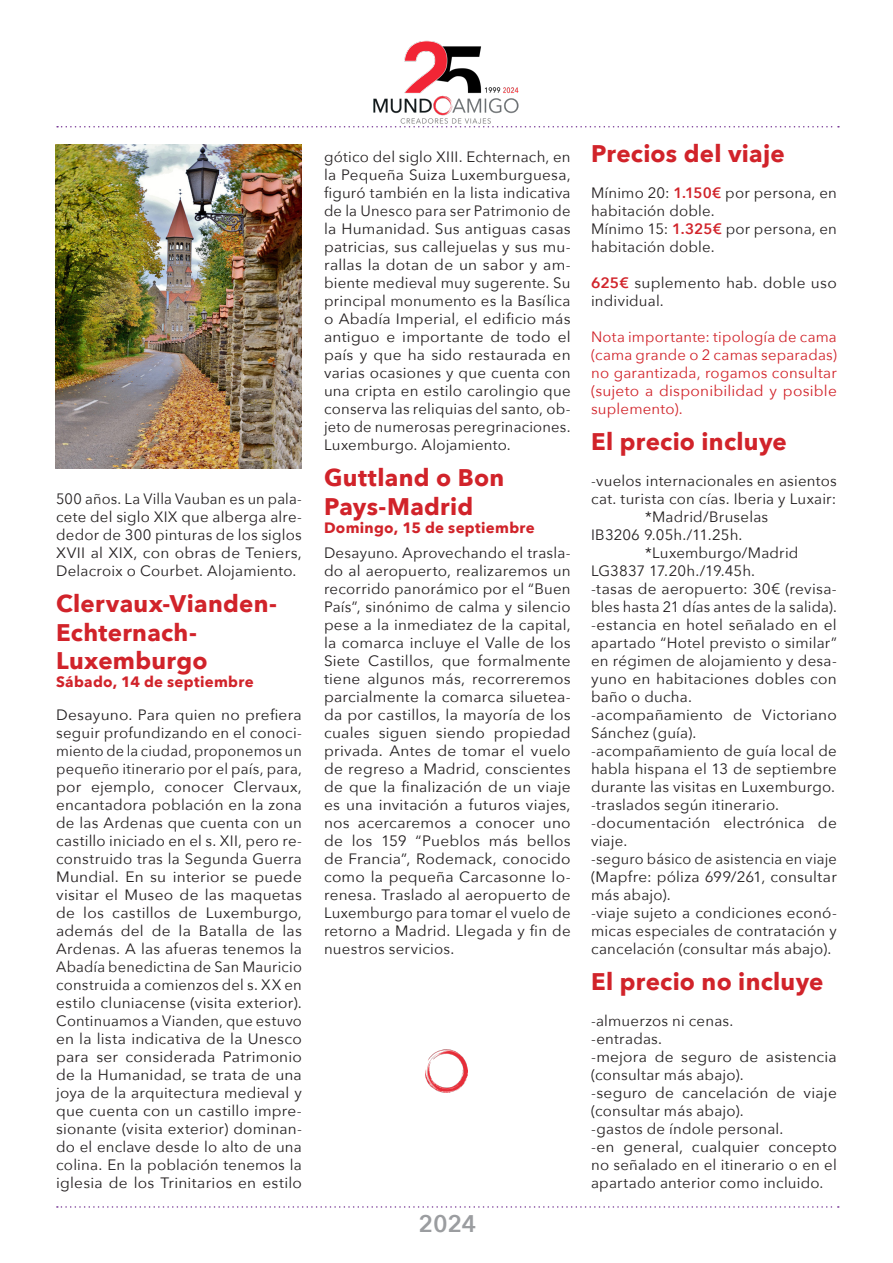
<style>
.page{position:relative;width:893px;height:1263px;background:#fff}
.page>*{position:absolute;margin:0;border:0;box-sizing:border-box;transform-origin:0 0}
.H4_Subtitulo_Cuerpo{font:700 24px/28.5px "Avenir Next";letter-spacing:.01em;color:#d1232a}
.Contenido_1C{font:700 24px "Avenir Next";letter-spacing:.01em;color:#d1232a}
.t1{font:600 24px "Avenir Next";color:#9b9da0}
.Contenido_1C-2{font:15px/18px "Avenir Next";letter-spacing:.015em;color:#231f20}
.Contenido_1C-3{font:15px/18px "Avenir Next";letter-spacing:.015em;color:#d1232a;text-align:justify}
.Fecha{font:700 15px "Avenir Next";letter-spacing:.02em;color:#d1232a}
.s1{font-weight:600;color:#d1232a}
</style>
<div class="page">
<img style="left:373px;top:40px;width:146px;height:84px">
<svg style="left:57px;top:126px;width:782px;height:2px"></svg>
<svg style="left:57px;top:1206px;width:782px;height:2px"></svg>
<img style="left:425px;top:1049px;width:43px;height:44px">
<img style="left:55px;top:144px;width:247px;height:324px">
<p class="Contenido_1C-2" style="left:56px;top:489px;width:247px;text-align:justify">500 años. La Villa Vauban es un pala&shy;cete del siglo XIX que alberga alre&shy;dedor de 300 pinturas de los siglos XVII al XIX, con obras de Teniers, Delacroix o Courbet. Alojamiento.</p>
<p class="H4_Subtitulo_Cuerpo" style="left:56px;top:589px;width:222px">Clervaux-Vianden-<br>Echternach-<br>Luxemburgo</p>
<p class="Fecha" style="left:56px;top:669px;width:199px">Sábado, 14 de septiembre</p>
<p class="Contenido_1C-2" style="left:56px;top:705px;width:247px;text-align:justify">Desayuno. Para quien no prefiera seguir profundizando en el conoci&shy;miento de la ciudad, proponemos un pequeño itinerario por el país, para, por ejemplo, conocer Clervaux, encantadora población en la zona de las Ardenas que cuenta con un castillo iniciado en el s. XII, pero re&shy;construido tras la Segunda Guerra Mundial. En su interior se puede visitar el Museo de las maquetas de los castillos de Luxemburgo, además del de la Batalla de las Ardenas. A las afueras tenemos la Abadía benedictina de San Mauricio construida a comienzos del s. XX en estilo cluniacense (visita exterior).<br>Continuamos a Vianden, que estuvo en la lista indicativa de la Unesco para ser considerada Patrimonio de la Humanidad, se trata de una joya de la arquitectura medieval y que cuenta con un castillo impre&shy;sionante (visita exterior) dominan&shy;do el enclave desde lo alto de una colina. En la población tenemos la iglesia de los Trinitarios en estilo</p>
<p class="Contenido_1C-2" style="left:324px;top:147px;width:248px;text-align:justify">gótico del siglo XIII. Echternach, en la Pequeña Suiza Luxemburguesa, figuró también en la lista indicativa de la Unesco para ser Patrimonio de la Humanidad. Sus antiguas casas patricias, sus callejuelas y sus mu&shy;rallas la dotan de un sabor y am&shy;biente medieval muy sugerente. Su principal monumento es la Basílica o Abadía Imperial, el edificio más antiguo e importante de todo el país y que ha sido restaurada en varias ocasiones y que cuenta con una cripta en estilo carolingio que conserva las reliquias del santo, ob&shy;jeto de numerosas peregrinaciones.<br>Luxemburgo. Alojamiento.</p>
<p class="H4_Subtitulo_Cuerpo" style="left:324px;top:463px;width:182px">Guttland o Bon<br>Pays-Madrid</p>
<p class="Fecha" style="left:324px;top:514px;width:212px">Domingo, 15 de septiembre</p>
<p class="Contenido_1C-2" style="left:324px;top:543px;width:248px;text-align:justify">Desayuno. Aprovechando el trasla&shy;do al aeropuerto, realizaremos un recorrido panorámico por el “Buen País”, sinónimo de calma y silencio pese a la inmediatez de la capital, la comarca incluye el Valle de los Siete Castillos, que formalmente tiene algunos más, recorreremos parcialmente la comarca siluetea&shy;da por castillos, la mayoría de los cuales siguen siendo propiedad privada. Antes de tomar el vuelo de regreso a Madrid, conscientes de que la finalización de un viaje es una invitación a futuros viajes, nos acercaremos a conocer uno de los 159 “Pueblos más bellos de Francia”, Rodemack, conocido como la pequeña Carcasonne lo&shy;renesa. Traslado al aeropuerto de Luxemburgo para tomar el vuelo de retorno a Madrid. Llegada y fin de nuestros servicios.</p>
<h1 class="t1" style="left:418px;top:1203px;width:60px">2024</h1>
<p class="Contenido_1C" style="left:591px;top:133px;width:195px">Precios del viaje</p>
<p class="Contenido_1C-2" style="left:591px;top:183px;width:247px">Mínimo 20: <span class="s1">1.150€</span> por persona, en habitación doble.</p>
<p class="Contenido_1C-2" style="left:591px;top:219px;width:247px">Mínimo 15: <span class="s1">1.325€</span> por persona, en habitación doble.</p>
<p class="Contenido_1C-2" style="left:591px;top:273px;width:247px"><span class="s1">625€</span> suplemento hab. doble uso individual.</p>
<p class="Contenido_1C-3" style="left:591px;top:327px;width:247px">Nota importante: tipología de cama (cama grande o 2 camas separadas) no garantizada, rogamos consultar (sujeto a disponibilidad y posible suplemento).</p>
<p class="H4_Subtitulo_Cuerpo" style="left:591px;top:427px;width:197px">El precio incluye</p>
<p class="Contenido_1C-2" style="left:591px;top:471px;width:247px">-vuelos internacionales en asientos cat. turista con cías. Iberia y Luxair:</p>
<p class="Contenido_1C-2" style="left:645px;top:507px;width:125px">*Madrid/Bruselas</p>
<p class="Contenido_1C-2" style="left:591px;top:525px;width:153px">IB3206 9.05h./11.25h.</p>
<p class="Contenido_1C-2" style="left:591px;top:543px;width:209px;text-indent:54px">*Luxemburgo/Madrid<br>LG3837 17.20h./19.45h.</p>
<p class="Contenido_1C-2" style="left:591px;top:579px;width:247px">-tasas de aeropuerto: 30€ (revisa&shy;bles hasta 21 días antes de la salida).</p>
<p class="Contenido_1C-2" style="left:591px;top:615px;width:247px;text-align:justify">-estancia en hotel señalado en el apartado “Hotel previsto o similar” en régimen de alojamiento y desa&shy;yuno en habitaciones dobles con baño o ducha.</p>
<p class="Contenido_1C-2" style="left:591px;top:705px;width:247px">-acompañamiento de Victoriano<br>Sánchez (guía).</p>
<p class="Contenido_1C-2" style="left:591px;top:741px;width:247px;text-align:justify">-acompañamiento de guía local de habla hispana el 13 de septiembre durante las visitas en Luxemburgo.</p>
<p class="Contenido_1C-2" style="left:591px;top:795px;width:189px">-traslados según itinerario.</p>
<p class="Contenido_1C-2" style="left:591px;top:813px;width:247px">-documentación electrónica de viaje.</p>
<p class="Contenido_1C-2" style="left:591px;top:849px;width:247px;text-align:justify">-seguro básico de asistencia en viaje (Mapfre: póliza 699/261, consultar más abajo).</p>
<p class="Contenido_1C-2" style="left:591px;top:903px;width:247px;text-align:justify">-viaje sujeto a condiciones econó&shy;micas especiales de contratación y cancelación (consultar más abajo).</p>
<p class="H4_Subtitulo_Cuerpo" style="left:591px;top:967px;width:234px">El precio no incluye</p>
<p class="Contenido_1C-2" style="left:591px;top:1011px;width:144px">-almuerzos ni cenas.</p>
<p class="Contenido_1C-2" style="left:591px;top:1029px;width:73px">-entradas.</p>
<p class="Contenido_1C-2" style="left:591px;top:1047px;width:247px">-mejora de seguro de asistencia (consultar más abajo).</p>
<p class="Contenido_1C-2" style="left:591px;top:1083px;width:247px">-seguro de cancelación de viaje (consultar más abajo).</p>
<p class="Contenido_1C-2" style="left:591px;top:1119px;width:194px">-gastos de índole personal.</p>
<p class="Contenido_1C-2" style="left:591px;top:1137px;width:247px;text-align:justify">-en general, cualquier concepto no señalado en el itinerario o en el apartado anterior como incluido.</p>
</div>
